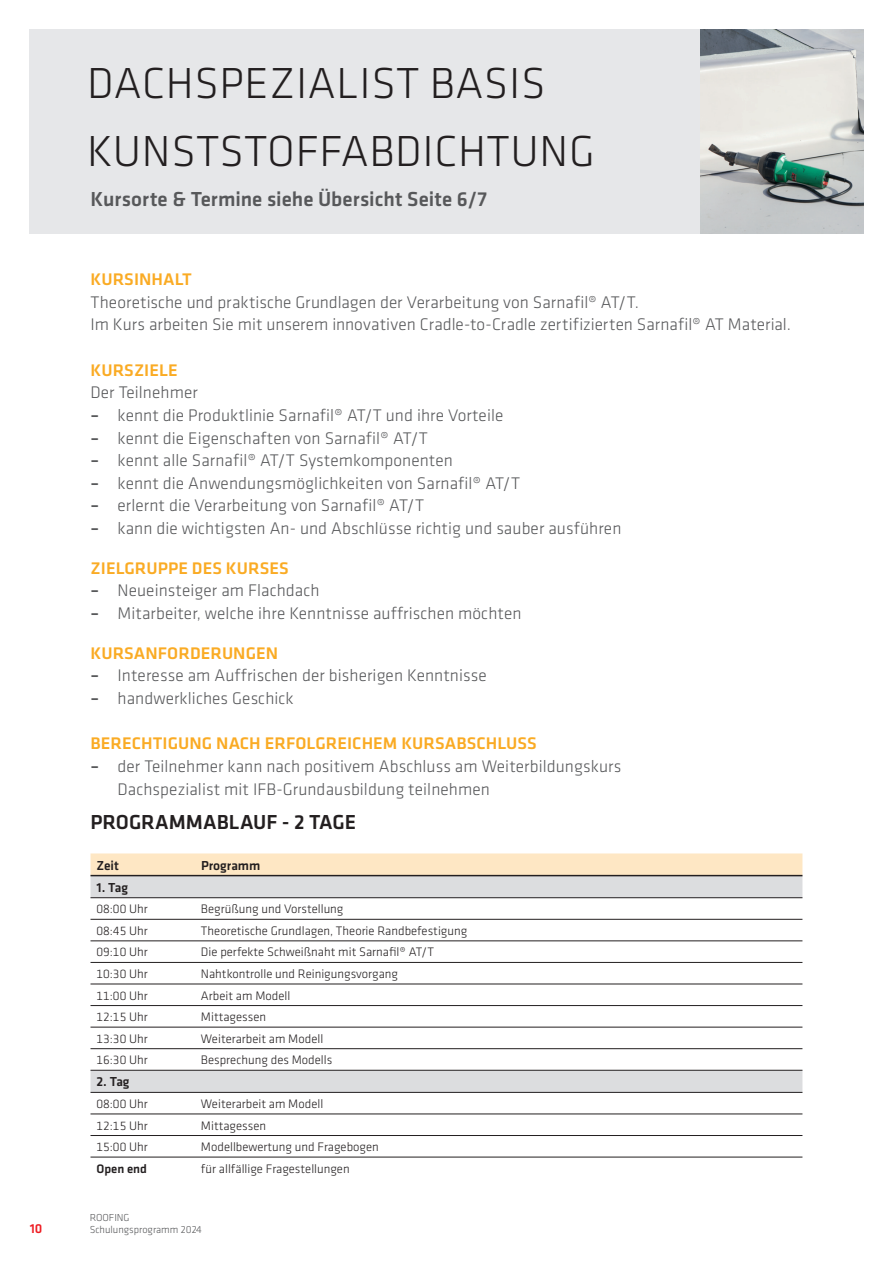
<style>
.page{position:relative;width:893px;height:1263px;background:#fff}
.page>*{position:absolute;margin:0;border:0;box-sizing:border-box;transform-origin:0 0}
.t1{font:300 45px/68.1px "Klavika";letter-spacing:.015em;color:#231f20}
.t2{font:500 21px "Klavika";color:#57585a}
.t3{font:500 21px "Klavika";color:#231f20}
.t4{font:300 17.4px/22.6px "Klavika";letter-spacing:.005em;color:#57585a}
.t5{font:500 17.4px "Klavika";letter-spacing:.005em;color:#faab24}
.t6{font:500 13.5px "Klavika";color:#231f20}
.t7{font:500 13.5px "Klavika";color:#ee1d23}
.t8{font:300 12.75px "Klavika";color:#231f20}
.t9{font:500 12.75px "Klavika";color:#231f20}
.t10{font:300 10.5px/12.6px "Klavika";color:#57585a}
.s1{font-weight:500}
</style>
<div class="page">
<div style="left:30px;top:30px;width:833px;height:204px;background:#e6e7e9"></div>
<svg style="left:91px;top:853px;width:711px;height:22px;background:#fce6c4"></svg>
<svg style="left:91px;top:876px;width:711px;height:216px"></svg>
<hr style="left:91px;top:875px;width:104px;height:1px;background:#231f20">
<hr style="left:195px;top:875px;width:607px;height:1px;background:#231f20">
<hr style="left:91px;top:897px;width:104px;height:1px;background:#231f20">
<hr style="left:195px;top:897px;width:607px;height:1px;background:#231f20">
<hr style="left:91px;top:919px;width:104px;height:1px;background:#231f20">
<hr style="left:195px;top:919px;width:607px;height:1px;background:#231f20">
<hr style="left:91px;top:940px;width:104px;height:1px;background:#231f20">
<hr style="left:195px;top:940px;width:607px;height:1px;background:#231f20">
<hr style="left:91px;top:962px;width:104px;height:1px;background:#231f20">
<hr style="left:195px;top:962px;width:607px;height:1px;background:#231f20">
<hr style="left:91px;top:984px;width:104px;height:1px;background:#231f20">
<hr style="left:195px;top:984px;width:607px;height:1px;background:#231f20">
<hr style="left:91px;top:1005px;width:104px;height:1px;background:#231f20">
<hr style="left:195px;top:1005px;width:607px;height:1px;background:#231f20">
<hr style="left:91px;top:1027px;width:104px;height:1px;background:#231f20">
<hr style="left:195px;top:1027px;width:607px;height:1px;background:#231f20">
<hr style="left:91px;top:1048px;width:104px;height:1px;background:#231f20">
<hr style="left:195px;top:1048px;width:607px;height:1px;background:#231f20">
<hr style="left:91px;top:1070px;width:104px;height:1px;background:#231f20">
<hr style="left:195px;top:1070px;width:607px;height:1px;background:#231f20">
<hr style="left:91px;top:1092px;width:104px;height:1px;background:#231f20">
<hr style="left:195px;top:1092px;width:607px;height:1px;background:#231f20">
<hr style="left:91px;top:1114px;width:104px;height:1px;background:#231f20">
<hr style="left:195px;top:1114px;width:607px;height:1px;background:#231f20">
<hr style="left:91px;top:1135px;width:104px;height:1px;background:#231f20">
<hr style="left:195px;top:1135px;width:607px;height:1px;background:#231f20">
<hr style="left:91px;top:1157px;width:104px;height:1px;background:#231f20">
<hr style="left:195px;top:1157px;width:607px;height:1px;background:#231f20">
<img style="left:700px;top:30px;width:163px;height:204px">
<h1 class="t1" style="left:87px;top:50px;width:509px">DACHSPEZIALIST BASIS<br>KUNSTSTOFFABDICHTUNG</h1>
<p class="t2" style="left:91px;top:187px;width:398px">Kursorte &amp; Termine siehe Übersicht Seite 6/7</p>
<p class="t5" style="left:91px;top:270px;width:103px">KURSINHALT</p>
<p class="t4" style="left:91px;top:291px;width:702px">Theoretische und praktische Grundlagen der Verarbeitung von Sarnafil® AT/T.<br>Im Kurs arbeiten Sie mit unserem innovativen Cradle-to-Cradle zertifizierten Sarnafil® AT Material.</p>
<p class="t5" style="left:91px;top:360px;width:89px">KURSZIELE</p>
<p class="t4" style="left:91px;top:381px;width:109px">Der Teilnehmer</p>
<p class="t4" style="left:91px;top:404px;width:414px"><span class="s1">–</span> kennt die Produktlinie Sarnafil® AT/T und ihre Vorteile</p>
<p class="t4" style="left:91px;top:427px;width:339px"><span class="s1">–</span> kennt die Eigenschaften von Sarnafil® AT/T</p>
<p class="t4" style="left:91px;top:449px;width:364px"><span class="s1">–</span> kennt alle Sarnafil® AT/T Systemkomponenten</p>
<p class="t4" style="left:91px;top:472px;width:431px"><span class="s1">–</span> kennt die Anwendungsmöglichkeiten von Sarnafil® AT/T</p>
<p class="t4" style="left:91px;top:495px;width:335px"><span class="s1">–</span> erlernt die Verarbeitung von Sarnafil® AT/T</p>
<p class="t4" style="left:91px;top:517px;width:532px"><span class="s1">–</span> kann die wichtigsten An- und Abschlüsse richtig und sauber ausführen</p>
<p class="t5" style="left:91px;top:558px;width:200px">ZIELGRUPPE DES KURSES</p>
<p class="t4" style="left:91px;top:580px;width:231px"><span class="s1">–</span> Neueinsteiger am Flachdach</p>
<p class="t4" style="left:91px;top:602px;width:432px"><span class="s1">–</span> Mitarbeiter, welche ihre Kenntnisse auffrischen möchten</p>
<p class="t5" style="left:91px;top:643px;width:189px">KURSANFORDERUNGEN</p>
<p class="t4" style="left:91px;top:664px;width:398px"><span class="s1">–</span> Interesse am Auffrischen der bisherigen Kenntnisse</p>
<p class="t4" style="left:91px;top:687px;width:205px"><span class="s1">–</span> handwerkliches Geschick</p>
<p class="t5" style="left:91px;top:734px;width:448px">BERECHTIGUNG NACH ERFOLGREICHEM KURSABSCHLUSS</p>
<p class="t4" style="left:118px;top:755px;width:505px;text-indent:-27px"><span class="s1">–</span> der Teilnehmer kann nach positivem Abschluss am Weiterbildungskurs<br>Dachspezialist mit IFB-Grundausbildung teilnehmen</p>
<p class="t3" style="left:91px;top:811px;width:267px">PROGRAMMABLAUF - 2 TAGE</p>
<p class="t6" style="left:97px;top:858px;width:24px">Zeit</p>
<p class="t6" style="left:201px;top:858px;width:61px">Programm</p>
<p class="t6" style="left:97px;top:880px;width:33px">1. Tag</p>
<p class="t8" style="left:97px;top:902px;width:53px">08:00 Uhr</p>
<p class="t8" style="left:201px;top:902px;width:144px">Begrüßung und Vorstellung</p>
<p class="t8" style="left:97px;top:924px;width:53px">08:45 Uhr</p>
<p class="t8" style="left:201px;top:924px;width:268px">Theoretische Grundlagen, Theorie Randbefestigung</p>
<p class="t8" style="left:97px;top:945px;width:53px">09:10 Uhr</p>
<p class="t8" style="left:201px;top:945px;width:234px">Die perfekte Schweißnaht mit Sarnafil® AT/T</p>
<p class="t8" style="left:97px;top:967px;width:53px">10:30 Uhr</p>
<p class="t8" style="left:201px;top:967px;width:199px">Nahtkontrolle und Reinigungsvorgang</p>
<p class="t8" style="left:97px;top:988px;width:53px">11:00 Uhr</p>
<p class="t8" style="left:201px;top:988px;width:91px">Arbeit am Modell</p>
<p class="t8" style="left:97px;top:1010px;width:53px">12:15 Uhr</p>
<p class="t8" style="left:201px;top:1010px;width:67px">Mittagessen</p>
<p class="t8" style="left:97px;top:1031px;width:53px">13:30 Uhr</p>
<p class="t8" style="left:201px;top:1031px;width:124px">Weiterarbeit am Modell</p>
<p class="t8" style="left:97px;top:1053px;width:53px">16:30 Uhr</p>
<p class="t8" style="left:201px;top:1053px;width:133px">Besprechung des Modells</p>
<p class="t6" style="left:97px;top:1074px;width:35px">2. Tag</p>
<p class="t8" style="left:97px;top:1097px;width:53px">08:00 Uhr</p>
<p class="t8" style="left:201px;top:1097px;width:124px">Weiterarbeit am Modell</p>
<p class="t8" style="left:97px;top:1118px;width:53px">12:15 Uhr</p>
<p class="t8" style="left:201px;top:1118px;width:67px">Mittagessen</p>
<p class="t8" style="left:97px;top:1140px;width:53px">15:00 Uhr</p>
<p class="t8" style="left:201px;top:1140px;width:179px">Modellbewertung und Fragebogen</p>
<p class="t9" style="left:97px;top:1161px;width:52px">Open end</p>
<p class="t8" style="left:201px;top:1161px;width:150px">für allfällige Fragestellungen</p>
<p class="t7" style="left:30px;top:1221px;width:14px">10</p>
<p class="t10" style="left:90px;top:1211px;width:114px">ROOFING<br>Schulungsprogramm 2024</p>
</div>
